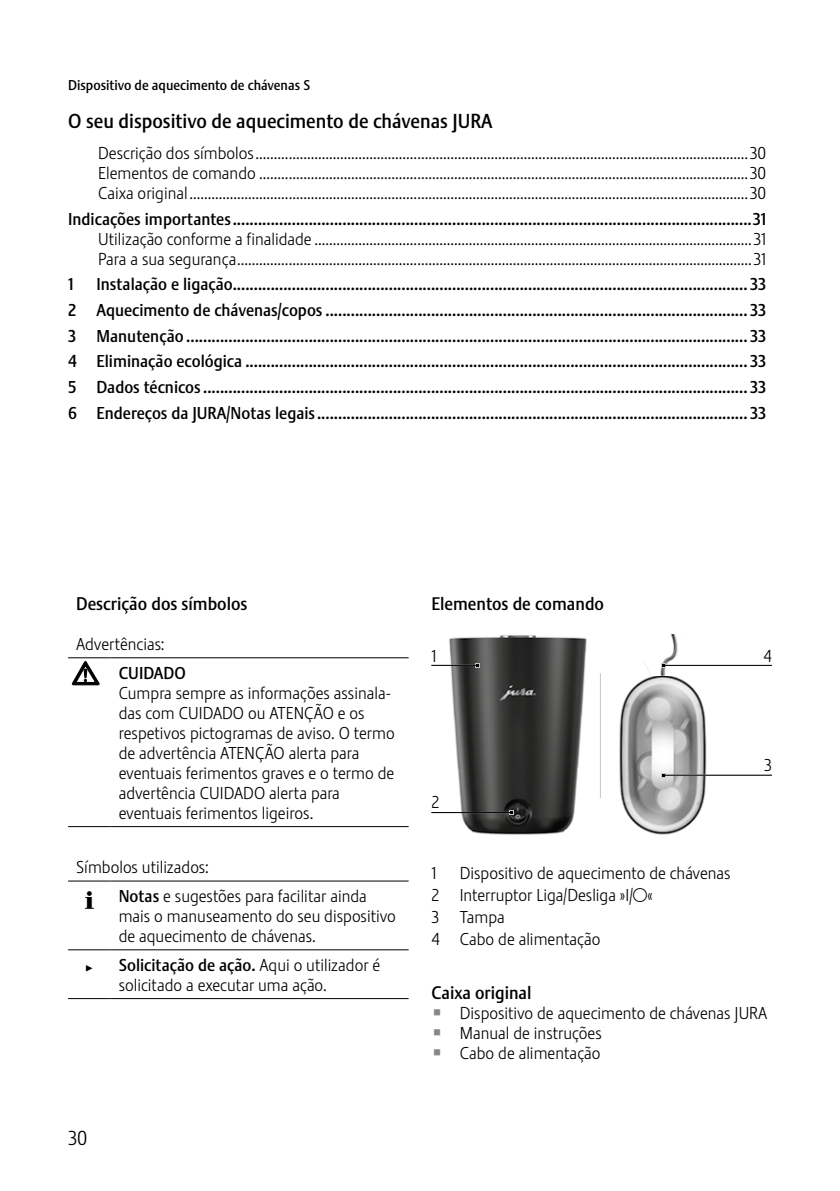
<style>
.page{position:relative;width:840px;height:1191px;background:#fff}
.page>*{position:absolute;margin:0;border:0;box-sizing:border-box;transform-origin:0 0}
.t1{font:20px "Stalemate Pro 2 J Medium";color:#000}
.t2{font:20px "Stalemate Pro 2 J Light";color:#000}
.t3{font:18px "Stalemate Pro 2 J Medium";color:#000}
.t4{font:18px "Jura Pict 2006";color:#000}
.t5{font:17px/20px "Stalemate Pro 2 J Light";color:#000}
.t6{font:17px/25.6px "Stalemate Pro 2 J Medium";color:#000;text-align:justify}
.t7{font:14px "Stalemate Pro 2 J Medium";color:#000}
.s1{font-family:"Stalemate Pro 2 J Medium"}
.s2{font-family:"Stalemate Pro 2 J Light"}
.s3{font-family:"Jura Pict 2006"}
.s4{font-family:"Jura Pict 2006";font-size:18px;color:#878787}
</style>
<div class="page">
<hr style="left:68px;top:657px;width:43px;height:1px;background:#000">
<hr style="left:111px;top:657px;width:297px;height:1px;background:#000">
<hr style="left:68px;top:826px;width:43px;height:1px;background:#000">
<hr style="left:111px;top:826px;width:297px;height:1px;background:#000">
<hr style="left:68px;top:880px;width:43px;height:1px;background:#000">
<hr style="left:111px;top:880px;width:297px;height:1px;background:#000">
<hr style="left:68px;top:949px;width:43px;height:1px;background:#000">
<hr style="left:111px;top:949px;width:297px;height:1px;background:#000">
<hr style="left:68px;top:998px;width:43px;height:1px;background:#000">
<hr style="left:111px;top:998px;width:297px;height:1px;background:#000">
<svg style="left:72px;top:661px;width:28px;height:24px"></svg>
<img style="left:445px;top:635px;width:142px;height:200px">
<hr style="left:431px;top:665px;width:46px;height:1px;background:#000">
<svg style="left:474px;top:663px;width:5px;height:5px"></svg>
<hr style="left:431px;top:812px;width:80px;height:1px;background:#000">
<svg style="left:508px;top:810px;width:5px;height:5px"></svg>
<img style="left:600px;top:675px;width:107px;height:160px">
<hr style="left:663px;top:774px;width:108px;height:2px;background:#c6c6c6">
<hr style="left:663px;top:775px;width:108px;height:1px;background:#000">
<svg style="left:660px;top:773px;width:5px;height:4px"></svg>
<hr style="left:599px;top:673px;width:1px;height:125px;background:#c6c6c6">
<img style="left:643px;top:634px;width:42px;height:41px">
<hr style="left:663px;top:665px;width:108px;height:1px;background:#000">
<svg style="left:660px;top:663px;width:5px;height:5px"></svg>
<p class="t7" style="left:68px;top:77px;width:243px">Dispositivo de aquecimento de chávenas S</p>
<p class="t1" style="left:68px;top:108px;width:426px">O seu dispositivo de aquecimento de chávenas JURA</p>
<p class="t5" style="left:98px;top:143px;width:669px;text-align:justify">Descrição dos símbolos......................................................................................................................................30<br>Elementos de comando .....................................................................................................................................30<br>Caixa original........................................................................................................................................................30</p>
<p class="t6" style="left:68px;top:206px;width:699px">Indicações importantes...........................................................................................................................31</p>
<p class="t5" style="left:98px;top:229px;width:669px">Utilização conforme a finalidade .......................................................................................................................31<br>Para a sua segurança............................................................................................................................................31</p>
<p class="t6" style="left:68px;top:272px;width:7px">1</p>
<p class="t6" style="left:68px;top:272px;width:699px;text-indent:28px">Instalação e ligação.......................................................................................................................... 33<br>2 Aquecimento de chávenas/copos .................................................................................................... 33<br>3 Manutenção ..................................................................................................................................... 33<br>4 Eliminação ecológica ....................................................................................................................... 33<br>5 Dados técnicos................................................................................................................................. 33<br>6 Endereços da JURA/Notas legais...................................................................................................... 33</p>
<p class="t3" style="left:76px;top:592px;width:173px">Descrição dos símbolos</p>
<p class="t5" style="left:76px;top:634px;width:90px">Advertências:</p>
<p class="t6" style="left:119px;top:660px;width:69px">CUIDADO</p>
<p class="t5" style="left:119px;top:682px;width:277px">Cumpra sempre as informações assinala&shy;das com CUIDADO ou ATENÇÃO e os respetivos pictogramas de aviso. O termo de advertência ATENÇÃO alerta para eventuais ferimentos graves e o termo de advertência CUIDADO alerta para eventuais ferimentos ligeiros.</p>
<p class="t5" style="left:76px;top:857px;width:134px">Símbolos utilizados:</p>
<p class="t4" style="left:85px;top:889px;width:10px">E</p>
<p class="t5" style="left:119px;top:886px;width:278px"><span class="s1">Notas</span> e sugestões para facilitar ainda mais o manuseamento do seu dispositivo de aquecimento de chávenas.</p>
<p class="t4" style="left:86px;top:957px;width:8px">T</p>
<p class="t6" style="left:119px;top:952px;width:263px">Solicitação de ação. <span class="s2">Aqui o utilizador é</span></p>
<p class="t5" style="left:119px;top:974px;width:209px">solicitado a executar uma ação.</p>
<p class="t2" style="left:68px;top:1126px;width:21px">30</p>
<p class="t3" style="left:431px;top:593px;width:174px">Elementos de comando</p>
<p class="t5" style="left:431px;top:645px;width:6px">1</p>
<p class="t5" style="left:431px;top:792px;width:9px">2</p>
<p class="t5" style="left:763px;top:645px;width:10px">4</p>
<p class="t5" style="left:763px;top:755px;width:9px">3</p>
<p class="t5" style="left:431px;top:862px;width:301px;line-height:22px;text-indent:28px">Dispositivo de aquecimento de chávenas<br>2 Interruptor Liga/Desliga »I/<span class="s3">ä</span>«<br>3 Tampa<br>4 Cabo de alimentação</p>
<p class="t3" style="left:431px;top:981px;width:102px">Caixa original</p>
<p class="t5" style="left:434px;top:1003px;width:334px"><span class="s4">Z</span> Dispositivo de aquecimento de chávenas JURA<br><span class="s4">Z</span> Manual de instruções<br><span class="s4">Z</span> Cabo de alimentação</p>
<p class="t5" style="left:431px;top:863px;width:6px">1</p>
</div>
